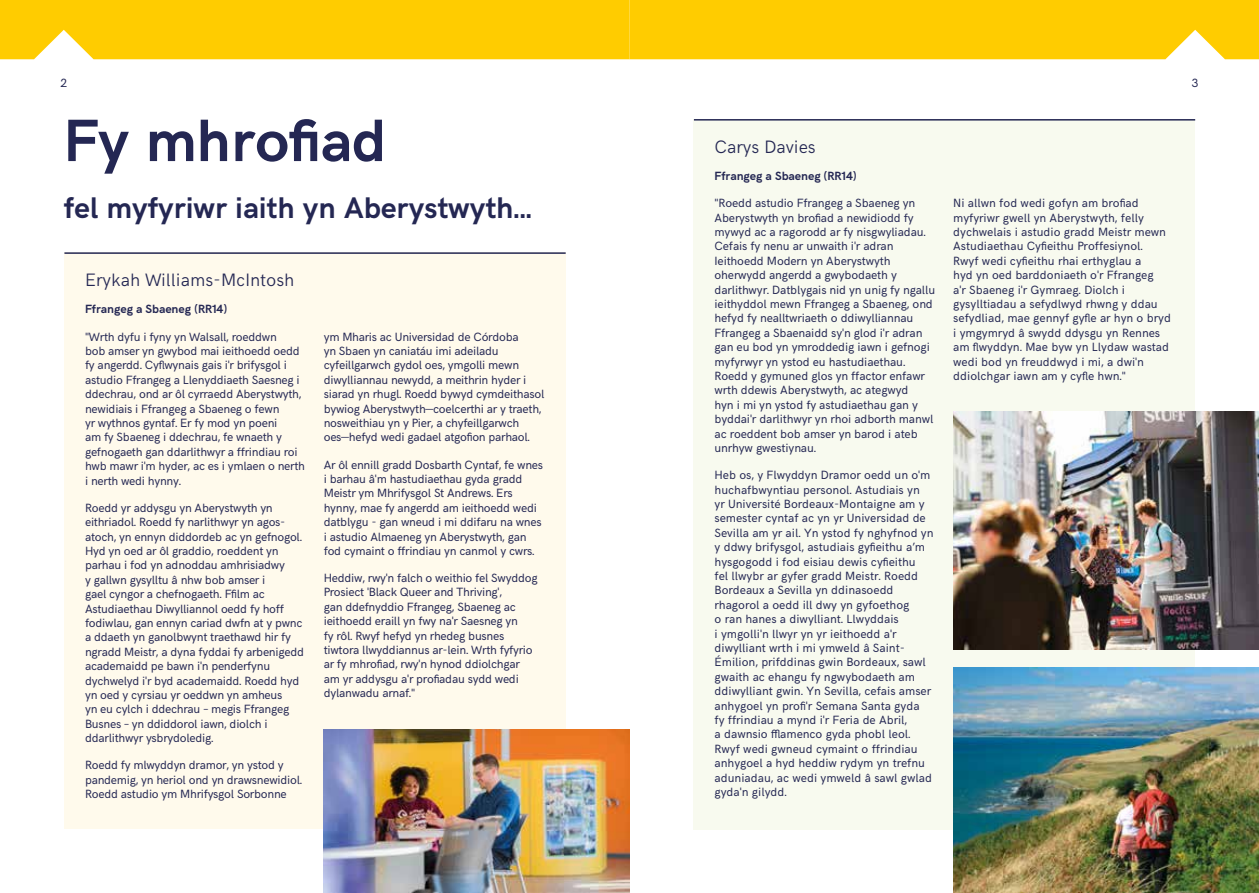
<style>
.page{position:relative;width:1259px;height:893px;background:#fff}
.page>*{position:absolute;margin:0;border:0;box-sizing:border-box;transform-origin:0 0}
.t1{font:700 60px "HK Grotesk";color:#242753}
.t2{font:700 30px "HK Grotesk";color:#242753}
.t3{font:300 18px "HK Grotesk";color:#242753}
.t4{font:12px/14.4px "HK Grotesk";letter-spacing:-.02em;color:#242753}
.t5{font:12px/14.4px "HK Grotesk";color:#242753}
.t6{font:700 12px "HK Grotesk";color:#242753}
</style>
<div class="page">
<div style="left:64px;top:252px;width:502px;height:577px;background:#fffaec"></div>
<div style="left:693px;top:119px;width:502px;height:710px;background:#f8faef"></div>
<hr style="left:64px;top:252px;width:502px;height:2px;background:#242753">
<hr style="left:694px;top:119px;width:501px;height:2px;background:#242753">
<img style="left:953px;top:668px;width:306px;height:225px">
<img style="left:953px;top:411px;width:306px;height:239px">
<img style="left:324px;top:729px;width:305px;height:164px">
<div style="left:0;top:0;width:1259px;height:59px;background:#fc0"></div>
<p class="t4" style="left:60px;top:74px;width:8px">2</p>
<p class="t4" style="left:1191px;top:74px;width:8px">3</p>
<h1 class="t1" style="left:64px;top:95px;width:324px">Fy mhrofiad</h1>
<h2 class="t2" style="left:64px;top:186px;width:469px">fel myfyriwr iaith yn Aberystwyth...</h2>
<h3 class="t3" style="left:85px;top:266px;width:211px">Erykah Williams-McIntosh</h3>
<p class="t6" style="left:85px;top:300px;width:143px">Ffrangeg a Sbaeneg (RR14)</p>
<p class="t4" style="left:85px;top:328px;width:221px">"Wrth dyfu i fyny yn Walsall, roeddwn<br>bob amser yn gwybod mai ieithoedd oedd fy angerdd. Cyflwynais gais i'r brifysgol i astudio Ffrangeg a Llenyddiaeth Saesneg i ddechrau, ond ar ôl cyrraedd Aberystwyth, newidiais i Ffrangeg a Sbaeneg o fewn<br>yr wythnos gyntaf. Er fy mod yn poeni<br>am fy Sbaeneg i ddechrau, fe wnaeth y gefnogaeth gan ddarlithwyr a ffrindiau roi hwb mawr i'm hyder, ac es i ymlaen o nerth i nerth wedi hynny.</p>
<p class="t4" style="left:85px;top:499px;width:220px">Roedd yr addysgu yn Aberystwyth yn eithriadol. Roedd fy narlithwyr yn agos&shy;atoch, yn ennyn diddordeb ac yn gefnogol.<br>Hyd yn oed ar ôl graddio, roeddent yn parhau i fod yn adnoddau amhrisiadwy<br>y gallwn gysylltu â nhw bob amser i<br>gael cyngor a chefnogaeth. Ffilm ac Astudiaethau Diwylliannol oedd fy hoff fodiwlau, gan ennyn cariad dwfn at y pwnc a ddaeth yn ganolbwynt traethawd hir fy ngradd Meistr, a dyna fyddai fy arbenigedd academaidd pe bawn i'n penderfynu dychwelyd i'r byd academaidd. Roedd hyd yn oed y cyrsiau yr oeddwn yn amheus<br>yn eu cylch i ddechrau – megis Ffrangeg Busnes – yn ddiddorol iawn, diolch i ddarlithwyr ysbrydoledig.</p>
<p class="t4" style="left:85px;top:757px;width:219px">Roedd fy mlwyddyn dramor, yn ystod y pandemig, yn heriol ond yn drawsnewidiol.<br>Roedd astudio ym Mhrifysgol Sorbonne</p>
<p class="t4" style="left:324px;top:328px;width:222px">ym Mharis ac Universidad de Córdoba<br>yn Sbaen yn caniatáu imi adeiladu cyfeillgarwch gydol oes, ymgolli mewn diwylliannau newydd, a meithrin hyder i siarad yn rhugl. Roedd bywyd cymdeithasol bywiog Aberystwyth—coelcerthi ar y traeth, nosweithiau yn y Pier, a chyfeillgarwch oes—hefyd wedi gadael atgofion parhaol.</p>
<p class="t4" style="left:324px;top:456px;width:221px">Ar ôl ennill gradd Dosbarth Cyntaf, fe wnes i barhau â'm hastudiaethau gyda gradd Meistr ym Mhrifysgol St Andrews. Ers hynny, mae fy angerdd am ieithoedd wedi datblygu - gan wneud i mi ddifaru na wnes i astudio Almaeneg yn Aberystwyth, gan fod cymaint o ffrindiau yn canmol y cwrs.</p>
<p class="t4" style="left:324px;top:570px;width:215px">Heddiw, rwy'n falch o weithio fel Swyddog Prosiect 'Black Queer and Thriving',<br>gan ddefnyddio Ffrangeg, Sbaeneg ac ieithoedd eraill yn fwy na'r Saesneg yn<br>fy rôl. Rwyf hefyd yn rhedeg busnes tiwtora llwyddiannus ar-lein. Wrth fyfyrio ar fy mhrofiad, rwy'n hynod ddiolchgar am yr addysgu a'r profiadau sydd wedi dylanwadu arnaf."</p>
<h3 class="t3" style="left:714px;top:133px;width:103px">Carys Davies</h3>
<p class="t6" style="left:714px;top:167px;width:143px">Ffrangeg a Sbaeneg (RR14)</p>
<p class="t4" style="left:714px;top:195px;width:222px">"Roedd astudio Ffrangeg a Sbaeneg yn Aberystwyth yn brofiad a newidiodd fy mywyd ac a ragorodd ar fy nisgwyliadau.<br>Cefais fy nenu ar unwaith i'r adran Ieithoedd Modern yn Aberystwyth oherwydd angerdd a gwybodaeth y darlithwyr. Datblygais nid yn unig fy ngallu ieithyddol mewn Ffrangeg a Sbaeneg, ond hefyd fy nealltwriaeth o ddiwylliannau Ffrangeg a Sbaenaidd sy'n glod i'r adran gan eu bod yn ymroddedig iawn i gefnogi myfyrwyr yn ystod eu hastudiaethau.<br>Roedd y gymuned glos yn ffactor enfawr wrth ddewis Aberystwyth, ac ategwyd<br>hyn i mi yn ystod fy astudiaethau gan y byddai'r darlithwyr yn rhoi adborth manwl ac roeddent bob amser yn barod i ateb unrhyw gwestiynau.</p>
<p class="t5" style="left:714px;top:467px;width:220px">Heb os, y Flwyddyn Dramor oedd un o'm huchafbwyntiau personol. Astudiais yn<br>yr Université Bordeaux-Montaigne am y semester cyntaf ac yn yr Universidad de Sevilla am yr ail. Yn ystod fy nghyfnod yn y ddwy brifysgol, astudiais gyfieithu a’m hysgogodd i fod eisiau dewis cyfieithu<br>fel llwybr ar gyfer gradd Meistr. Roedd Bordeaux a Sevilla yn ddinasoedd rhagorol a oedd ill dwy yn gyfoethog<br>o ran hanes a diwylliant. Llwyddais<br>i ymgolli'n llwyr yn yr ieithoedd a'r diwylliant wrth i mi ymweld â Saint-Émilion, prifddinas gwin Bordeaux, sawl gwaith ac ehangu fy ngwybodaeth am ddiwylliant gwin. Yn Sevilla, cefais amser anhygoel yn profi'r Semana Santa gyda<br>fy ffrindiau a mynd i'r Feria de Abril,<br>a dawnsio fflamenco gyda phobl leol.<br>Rwyf wedi gwneud cymaint o ffrindiau anhygoel a hyd heddiw rydym yn trefnu aduniadau, ac wedi ymweld â sawl gwlad gyda'n gilydd.</p>
<p class="t5" style="left:953px;top:195px;width:219px">Ni allwn fod wedi gofyn am brofiad myfyriwr gwell yn Aberystwyth, felly dychwelais i astudio gradd Meistr mewn Astudiaethau Cyfieithu Proffesiynol.<br>Rwyf wedi cyfieithu rhai erthyglau a<br>hyd yn oed barddoniaeth o'r Ffrangeg<br>a'r Sbaeneg i'r Gymraeg. Diolch i gysylltiadau a sefydlwyd rhwng y ddau sefydliad, mae gennyf gyfle ar hyn o bryd i ymgymryd â swydd ddysgu yn Rennes am flwyddyn. Mae byw yn Llydaw wastad wedi bod yn freuddwyd i mi, a dwi'n ddiolchgar iawn am y cyfle hwn."</p>
</div>
